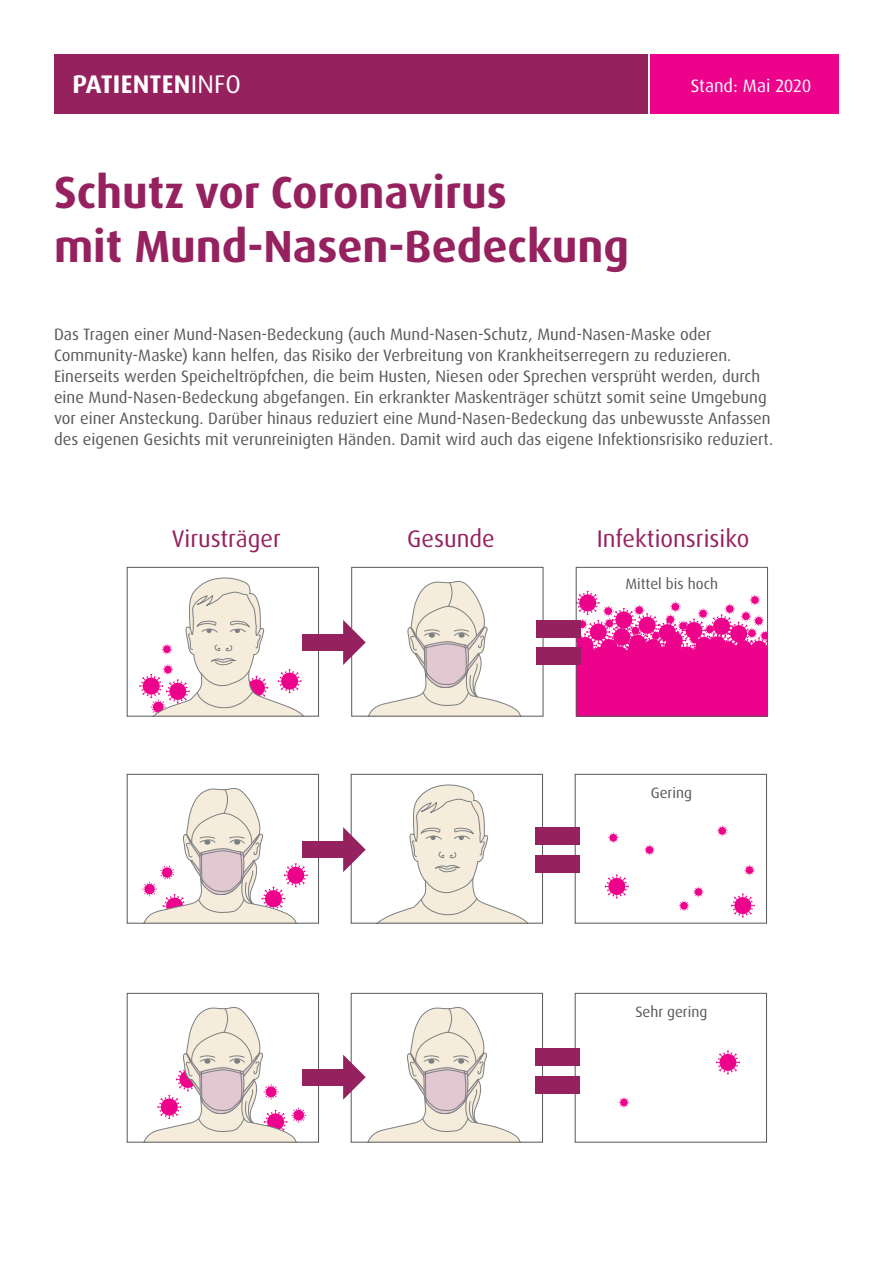
<style>
.page{position:relative;width:893px;height:1263px;background:#fff}
.page>*{position:absolute;margin:0;border:0;box-sizing:border-box;transform-origin:0 0}
.t1{font:700 45px/54px "Dax Pro";color:#96215f}
.t2{font:700 25.5px "Dax Pro";letter-spacing:.01em;color:#fff}
.t3{font:24px "Dax Pro";color:#96215f}
.t4{font:18px "Dax Pro";color:#fff}
.t5{font:16.5px/21px "Dax Pro";color:#57585a}
.t6{font:15px "Dax Pro";color:#57585a}
.s1{font-weight:400}
</style>
<div class="page">
<svg style="left:578px;top:591px;width:188px;height:60px"></svg>
<div style="left:576px;top:651px;width:191px;height:65px;background:#ed028c"></div>
<div style="left:651px;top:54px;width:188px;height:60px;background:#ed028c"></div>
<div style="left:54px;top:54px;width:593px;height:60px;background:#96215f"></div>
<div style="left:351px;top:567px;width:192px;height:149px;border:1px solid #57585a"></div>
<svg style="left:142px;top:788px;width:166px;height:133px"></svg>
<div style="left:127px;top:774px;width:192px;height:149px;border:1px solid #57585a"></div>
<svg style="left:144px;top:1007px;width:162px;height:133px"></svg>
<div style="left:127px;top:993px;width:192px;height:149px;border:1px solid #57585a"></div>
<div style="left:351px;top:993px;width:192px;height:149px;border:1px solid #57585a"></div>
<div style="left:576px;top:567px;width:192px;height:149px;border:1px solid #57585a"></div>
<div style="left:575px;top:774px;width:192px;height:149px;border:1px solid #57585a"></div>
<div style="left:575px;top:993px;width:192px;height:149px;border:1px solid #57585a"></div>
<div style="left:536px;top:1048px;width:44px;height:17px;background:#96215f"></div>
<div style="left:536px;top:1076px;width:44px;height:17px;background:#96215f"></div>
<div style="left:127px;top:567px;width:192px;height:149px;border:1px solid #57585a"></div>
<div style="left:351px;top:774px;width:192px;height:149px;border:1px solid #57585a"></div>
<svg style="left:137px;top:577px;width:173px;height:139px"></svg>
<div style="left:537px;top:620px;width:44px;height:17px;background:#96215f"></div>
<div style="left:537px;top:648px;width:44px;height:17px;background:#96215f"></div>
<svg style="left:731px;top:893px;width:24px;height:25px"></svg>
<svg style="left:716px;top:1050px;width:24px;height:24px"></svg>
<svg style="left:605px;top:874px;width:24px;height:24px"></svg>
<svg style="left:619px;top:1097px;width:10px;height:11px"></svg>
<svg style="left:744px;top:865px;width:11px;height:10px"></svg>
<svg style="left:608px;top:832px;width:11px;height:11px"></svg>
<svg style="left:679px;top:887px;width:25px;height:24px"></svg>
<svg style="left:717px;top:825px;width:11px;height:11px"></svg>
<svg style="left:644px;top:845px;width:11px;height:10px"></svg>
<div style="left:536px;top:827px;width:44px;height:17px;background:#96215f"></div>
<div style="left:536px;top:855px;width:44px;height:17px;background:#96215f"></div>
<div style="left:302px;top:634px;width:45px;height:17px;background:#96215f"></div>
<svg style="left:343px;top:581px;width:180px;height:135px"></svg>
<div style="left:302px;top:841px;width:45px;height:17px;background:#96215f"></div>
<svg style="left:343px;top:783px;width:191px;height:140px"></svg>
<div style="left:302px;top:1069px;width:45px;height:16px;background:#96215f"></div>
<svg style="left:343px;top:1007px;width:179px;height:135px"></svg>
<h2 class="t2" style="left:72px;top:68px;width:170px">PATIENTEN<span class="s1">INFO</span></h2>
<p class="t4" style="left:691px;top:74px;width:122px">Stand: Mai 2020</p>
<h1 class="t1" style="left:54px;top:165px;width:577px">Schutz vor Coronavirus<br>mit Mund-Nasen-Bedeckung</h1>
<p class="t5" style="left:54px;top:324px;width:721px">Das Tragen einer Mund-Nasen-Bedeckung (auch Mund-Nasen-Schutz, Mund-Nasen-Maske oder Community-Maske) kann helfen, das Risiko der Verbreitung von Krankheitserregern zu reduzieren.<br>Einerseits werden Speicheltröpfchen, die beim Husten, Niesen oder Sprechen versprüht werden, durch eine Mund-Nasen-Bedeckung abgefangen. Ein erkrankter Maskenträger schützt somit seine Umgebung vor einer Ansteckung. Darüber hinaus reduziert eine Mund-Nasen-Bedeckung das unbewusste Anfassen des eigenen Gesichts mit verunreinigten Händen. Damit wird auch das eigene Infektionsrisiko reduziert.</p>
<h3 class="t3" style="left:172px;top:523px;width:111px">Virusträger</h3>
<h3 class="t3" style="left:407px;top:523px;width:89px">Gesunde</h3>
<h3 class="t3" style="left:597px;top:523px;width:154px">Infektionsrisiko</h3>
<p class="t6" style="left:625px;top:574px;width:94px">Mittel bis hoch</p>
<p class="t6" style="left:651px;top:784px;width:43px">Gering</p>
<p class="t6" style="left:635px;top:1002px;width:73px">Sehr gering</p>
</div>
